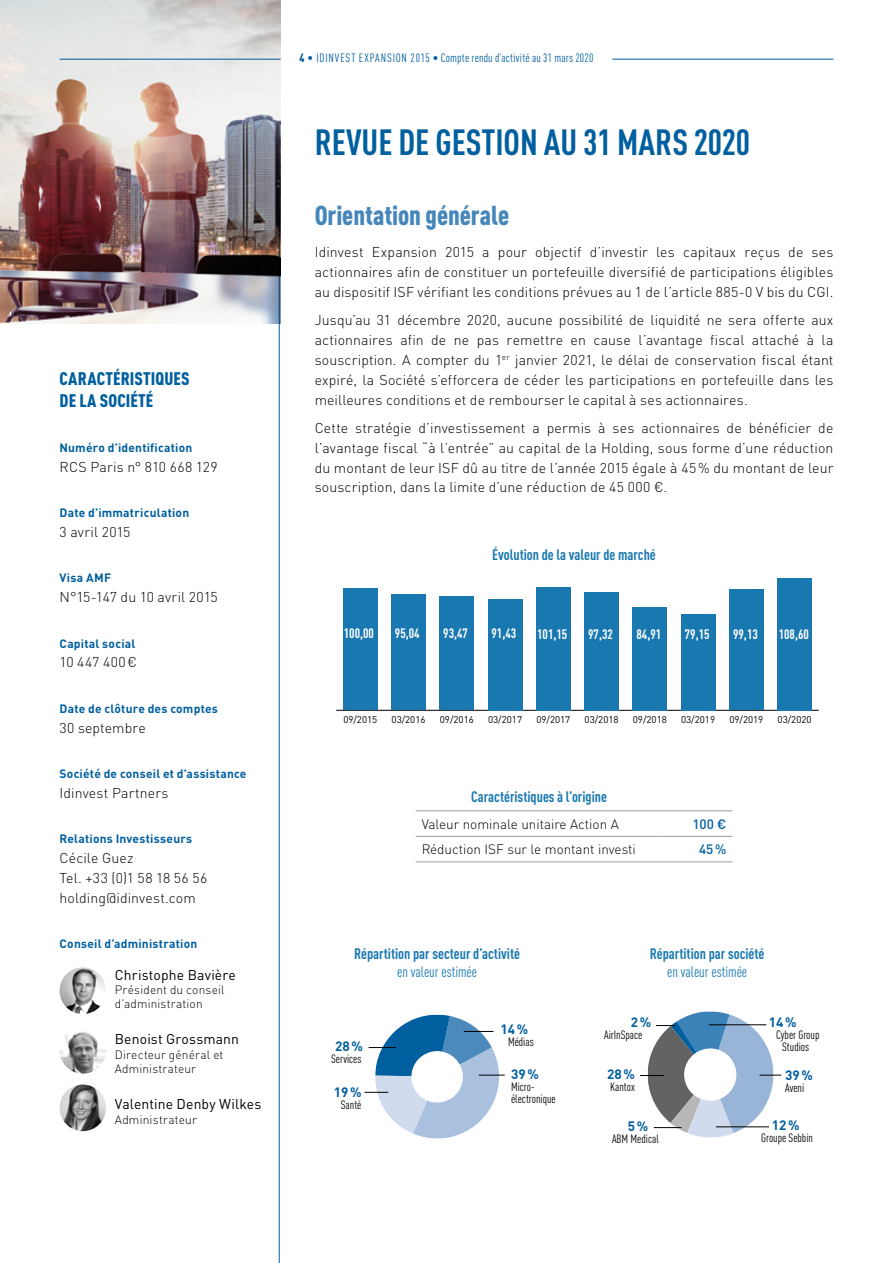
<style>
.page{position:relative;width:893px;height:1263px;background:#fff}
.page>*{position:absolute;margin:0;border:0;box-sizing:border-box;transform-origin:0 0}
.t1{font:700 condensed 36px "DIN Pro";color:#005f9f}
.t2{font:900 condensed 27px "DIN Pro";letter-spacing:-.005em;color:#4586bb}
.t3{font:900 condensed 18px/21.6px "DIN Pro";letter-spacing:.005em;color:#005f9f}
.t4{font:700 condensed 15px "DIN Pro";color:#1a78b1}
.t5{font:condensed 15px "DIN Pro";color:#1a78b1}
.t6{font:300 14.1px/19.8px "DIN Pro";letter-spacing:.01em;color:#000;text-align:justify}
.t7{font:14.1px "DIN Pro";letter-spacing:.01em;color:#000}
.t8{font:300 13.5px "DIN Pro";color:#000}
.t9{font:700 condensed 13.5px "DIN Pro";color:#fff}
.t10{font:700 13.5px "DIN Pro";color:#005f9f}
.t11{font:500 13.5px "DIN Pro";color:#005f9f}
.t12{font:700 12px "DIN Pro";letter-spacing:.02em;color:#005f9f}
.t13{font:condensed 12px/12px "DIN Pro";color:#000}
.t14{font:300 12px/14.4px "DIN Pro";letter-spacing:.015em;color:#000}
.t15{font:condensed 12px "DIN Pro";letter-spacing:.025em;color:#005f9f}
.t16{font:9.75px "DIN Pro";color:#000}
.s1{font-weight:900}
</style>
<div class="page">
<hr style="left:612px;top:59px;width:221px;height:1px;background:#005f9f">
<hr style="left:279px;top:213px;width:1px;height:1050px;background:#005f9f">
<img style="left:0;top:0;width:281px;height:323px">
<hr style="left:416px;top:810px;width:247px;height:1px;background:#9d9d9c">
<hr style="left:663px;top:810px;width:69px;height:1px;background:#9d9d9c">
<hr style="left:416px;top:836px;width:247px;height:1px;background:#9d9d9c">
<hr style="left:663px;top:836px;width:69px;height:1px;background:#9d9d9c">
<hr style="left:416px;top:861px;width:247px;height:1px;background:#9d9d9c">
<hr style="left:663px;top:861px;width:69px;height:1px;background:#9d9d9c">
<hr style="left:336px;top:710px;width:483px;height:1px;background:#000">
<div style="left:343px;top:589px;width:35px;height:121px;background:#1a78b1"></div>
<div style="left:391px;top:595px;width:35px;height:115px;background:#1a78b1"></div>
<div style="left:439px;top:596px;width:35px;height:114px;background:#1a78b1"></div>
<div style="left:488px;top:599px;width:34px;height:111px;background:#1a78b1"></div>
<div style="left:536px;top:587px;width:35px;height:123px;background:#1a78b1"></div>
<div style="left:584px;top:592px;width:35px;height:118px;background:#1a78b1"></div>
<div style="left:632px;top:607px;width:35px;height:103px;background:#1a78b1"></div>
<div style="left:681px;top:614px;width:34px;height:96px;background:#1a78b1"></div>
<div style="left:729px;top:590px;width:35px;height:120px;background:#1a78b1"></div>
<div style="left:777px;top:578px;width:35px;height:132px;background:#1a78b1"></div>
<img style="left:60px;top:967px;width:46px;height:47px;border-radius:23px">
<img style="left:60px;top:1027px;width:46px;height:47px;border-radius:23px">
<img style="left:60px;top:1084px;width:46px;height:47px;border-radius:23px">
<svg style="left:364px;top:1015px;width:141px;height:123px"></svg>
<svg style="left:640px;top:1011px;width:141px;height:127px"></svg>
<p class="t3" style="left:60px;top:366px;width:131px">CARACTÉRISTIQUES<br>DE LA SOCIÉTÉ</p>
<p class="t12" style="left:60px;top:438px;width:134px">Numéro d’identification</p>
<p class="t6" style="left:60px;top:456px;width:160px">RCS Paris n° 810 668 129</p>
<p class="t12" style="left:60px;top:503px;width:131px">Date d’immatriculation</p>
<p class="t6" style="left:60px;top:521px;width:72px">3 avril 2015</p>
<p class="t12" style="left:60px;top:568px;width:53px">Visa AMF</p>
<p class="t6" style="left:60px;top:586px;width:160px">N°15-147 du 10 avril 2015</p>
<p class="t12" style="left:60px;top:633px;width:77px">Capital social</p>
<p class="t6" style="left:60px;top:651px;width:79px">10 447 400€</p>
<p class="t12" style="left:60px;top:698px;width:160px">Date de clôture des comptes</p>
<p class="t6" style="left:60px;top:716px;width:88px">30 septembre</p>
<p class="t12" style="left:60px;top:764px;width:189px">Société de conseil et d’assistance</p>
<p class="t6" style="left:60px;top:782px;width:111px">Idinvest Partners</p>
<p class="t12" style="left:60px;top:829px;width:134px">Relations Investisseurs</p>
<p class="t6" style="left:60px;top:847px;width:149px;text-align:left">Cécile Guez<br>Tel. +33 (0)1 58 18 56 56 holding@idinvest.com</p>
<p class="t12" style="left:60px;top:934px;width:139px">Conseil d’administration</p>
<p class="t7" style="left:115px;top:963px;width:123px">Christophe Bavière</p>
<p class="t14" style="left:115px;top:981px;width:111px">Président du conseil d’administration</p>
<p class="t7" style="left:115px;top:1028px;width:126px">Benoist Grossmann</p>
<p class="t14" style="left:115px;top:1046px;width:110px">Directeur général et<br>Administrateur</p>
<p class="t7" style="left:115px;top:1093px;width:148px">Valentine Denby Wilkes</p>
<p class="t14" style="left:115px;top:1111px;width:84px">Administrateur</p>
<p class="t15" style="left:300px;top:49px;width:295px"><span class="s1">4</span> • IDINVEST EXPANSION 2015 • Compte rendu d’activité au 31 mars 2020</p>
<h1 class="t1" style="left:315px;top:115px;width:437px">REVUE DE GESTION AU 31 MARS 2020</h1>
<h2 class="t2" style="left:315px;top:194px;width:196px">Orientation générale</h2>
<p class="t6" style="left:315px;top:241px;width:520px">Idinvest Expansion 2015 a pour objectif d’investir les capitaux reçus de ses actionnaires afin de constituer un portefeuille diversifié de participations éligibles au dispositif ISF vérifiant les conditions prévues au 1 de l’article 885-0 V bis du CGI.</p>
<p class="t6" style="left:315px;top:309px;width:520px">Jusqu’au 31 décembre 2020, aucune possibilité de liquidité ne sera offerte aux actionnaires afin de ne pas remettre en cause l’avantage fiscal attaché à la souscription. A compter du 1<sup>er</sup> janvier 2021, le délai de conservation fiscal étant expiré, la Société s’efforcera de céder les participations en portefeuille dans les meilleures conditions et de rembourser le capital à ses actionnaires.</p>
<p class="t6" style="left:315px;top:417px;width:520px">Cette stratégie d’investissement a permis à ses actionnaires de bénéficier de l’avantage fiscal “à l’entrée” au capital de la Holding, sous forme d’une réduction du montant de leur ISF dû au titre de l’année 2015 égale à 45% du montant de leur souscription, dans la limite d’une réduction de 45 000 €.</p>
<p class="t4" style="left:492px;top:543px;width:165px">Évolution de la valeur de marché</p>
<p class="t9" style="left:344px;top:623px;width:32px">100,00</p>
<p class="t9" style="left:395px;top:623px;width:26px">95,04</p>
<p class="t9" style="left:443px;top:623px;width:26px">93,47</p>
<p class="t9" style="left:492px;top:623px;width:26px">91,43</p>
<p class="t9" style="left:537px;top:624px;width:32px">101,15</p>
<p class="t9" style="left:588px;top:624px;width:26px">97,32</p>
<p class="t9" style="left:636px;top:624px;width:26px">84,91</p>
<p class="t9" style="left:685px;top:624px;width:26px">79,15</p>
<p class="t9" style="left:733px;top:624px;width:26px">99,13</p>
<p class="t9" style="left:779px;top:624px;width:32px">108,60</p>
<p class="t16" style="left:343px;top:712px;width:35px">09/2015</p>
<p class="t16" style="left:392px;top:712px;width:35px">03/2016</p>
<p class="t16" style="left:440px;top:712px;width:35px">09/2016</p>
<p class="t16" style="left:488px;top:712px;width:35px">03/2017</p>
<p class="t16" style="left:536px;top:712px;width:35px">09/2017</p>
<p class="t16" style="left:585px;top:712px;width:35px">03/2018</p>
<p class="t16" style="left:633px;top:712px;width:35px">09/2018</p>
<p class="t16" style="left:681px;top:712px;width:35px">03/2019</p>
<p class="t16" style="left:729px;top:712px;width:35px">09/2019</p>
<p class="t16" style="left:778px;top:712px;width:35px">03/2020</p>
<p class="t4" style="left:471px;top:785px;width:137px">Caractéristiques à l’origine</p>
<p class="t8" style="left:422px;top:813px;width:199px">Valeur nominale unitaire Action A</p>
<p class="t11" style="left:692px;top:813px;width:36px">100 €</p>
<p class="t8" style="left:422px;top:839px;width:216px">Réduction ISF sur le montant investi</p>
<p class="t11" style="left:699px;top:838px;width:29px">45%</p>
<p class="t4" style="left:354px;top:942px;width:167px">Répartition par secteur d’activité</p>
<p class="t5" style="left:397px;top:960px;width:81px">en valeur estimée</p>
<p class="t10" style="left:335px;top:1035px;width:29px">28%</p>
<p class="t13" style="left:331px;top:1052px;width:32px">Services</p>
<p class="t10" style="left:334px;top:1080px;width:29px">19%</p>
<p class="t13" style="left:341px;top:1097px;width:22px">Santé</p>
<p class="t10" style="left:501px;top:1018px;width:29px">14%</p>
<p class="t13" style="left:508px;top:1035px;width:27px">Médias</p>
<p class="t10" style="left:511px;top:1063px;width:29px">39%</p>
<p class="t13" style="left:511px;top:1080px;width:46px">Micro&shy;électronique</p>
<p class="t4" style="left:650px;top:942px;width:116px">Répartition par société</p>
<p class="t5" style="left:667px;top:960px;width:81px">en valeur estimée</p>
<p class="t10" style="left:631px;top:1011px;width:22px">2%</p>
<p class="t13" style="left:604px;top:1028px;width:40px">AirInSpace</p>
<p class="t10" style="left:607px;top:1063px;width:29px">28%</p>
<p class="t13" style="left:610px;top:1080px;width:26px">Kantox</p>
<p class="t10" style="left:628px;top:1114px;width:22px">5%</p>
<p class="t13" style="left:612px;top:1131px;width:48px">ABM Medical</p>
<p class="t10" style="left:769px;top:1011px;width:29px">14%</p>
<p class="t13" style="left:776px;top:1028px;width:45px;text-align:center">Cyber Group<br>Studios</p>
<p class="t10" style="left:785px;top:1064px;width:29px">39%</p>
<p class="t13" style="left:785px;top:1081px;width:21px">Aveni</p>
<p class="t10" style="left:772px;top:1114px;width:29px">12%</p>
<p class="t13" style="left:761px;top:1131px;width:53px">Groupe Sebbin</p>
</div>
